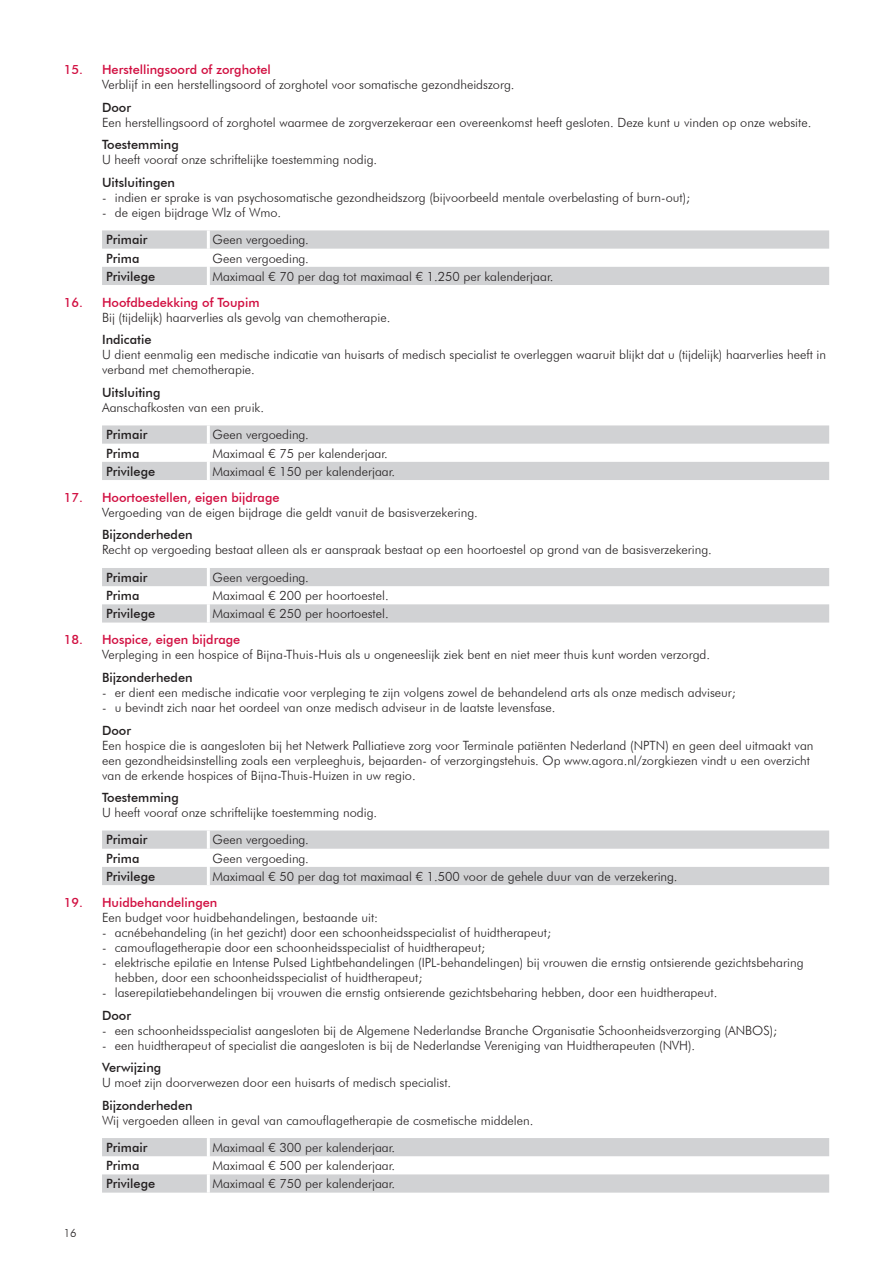
<style>
.page{position:relative;width:893px;height:1263px;background:#fff}
.page>*{position:absolute;margin:0;border:0;box-sizing:border-box;transform-origin:0 0}
.Subbody{font:300 12.75px/15px "Futura BT";color:#231f20}
.Opsomming_L2{font:300 12.75px/15px "Futura BT";color:#231f20}
.Tabel_-_Vergoeding{font:300 12.75px "Futura BT";color:#231f20}
.t1{font:500 12.75px "Futura BT";color:#d10e40}
.Artikel_-_Subkop{font:500 12.75px "Futura BT";color:#231f20}
.Tabel_-_Dekkingsname{font:500 12.75px "Futura BT";color:#231f20}
.t2{font:300 11.25px "Futura BT";color:#231f20}
</style>
<div class="page">
<svg style="left:102px;top:230px;width:727px;height:55px"></svg>
<hr style="left:207px;top:230px;width:3px;height:19px;background:#fff">
<hr style="left:207px;top:249px;width:3px;height:18px;background:#fff">
<hr style="left:207px;top:267px;width:3px;height:18px;background:#fff">
<svg style="left:102px;top:425px;width:727px;height:55px"></svg>
<hr style="left:207px;top:425px;width:3px;height:19px;background:#fff">
<hr style="left:207px;top:444px;width:3px;height:18px;background:#fff">
<hr style="left:207px;top:462px;width:3px;height:18px;background:#fff">
<svg style="left:102px;top:568px;width:727px;height:54px"></svg>
<hr style="left:207px;top:568px;width:3px;height:18px;background:#fff">
<hr style="left:207px;top:586px;width:3px;height:18px;background:#fff">
<hr style="left:207px;top:604px;width:3px;height:18px;background:#fff">
<svg style="left:102px;top:830px;width:727px;height:55px"></svg>
<hr style="left:207px;top:830px;width:3px;height:19px;background:#fff">
<hr style="left:207px;top:849px;width:3px;height:18px;background:#fff">
<hr style="left:207px;top:867px;width:3px;height:18px;background:#fff">
<svg style="left:102px;top:1138px;width:727px;height:54px"></svg>
<hr style="left:207px;top:1138px;width:3px;height:18px;background:#fff">
<hr style="left:207px;top:1156px;width:3px;height:18px;background:#fff">
<hr style="left:207px;top:1174px;width:3px;height:18px;background:#fff">
<p class="t1" style="left:64px;top:62px;width:209px">15. Herstellingsoord of zorghotel</p>
<p class="Subbody" style="left:102px;top:77px;width:414px">Verblijf in een herstellingsoord of zorghotel voor somatische gezondheidszorg.</p>
<p class="Artikel_-_Subkop" style="left:102px;top:100px;width:31px">Door</p>
<p class="Subbody" style="left:102px;top:115px;width:711px">Een herstellingsoord of zorghotel waarmee de zorgverzekeraar een overeenkomst heeft gesloten. Deze kunt u vinden op onze website.</p>
<p class="Artikel_-_Subkop" style="left:102px;top:137px;width:78px">Toestemming</p>
<p class="Subbody" style="left:102px;top:152px;width:277px">U heeft vooraf onze schriftelijke toestemming nodig.</p>
<p class="Artikel_-_Subkop" style="left:102px;top:175px;width:75px">Uitsluitingen</p>
<p class="Opsomming_L2" style="left:102px;top:190px;width:589px">- indien er sprake is van psychosomatische gezondheidszorg (bijvoorbeeld mentale overbelasting of burn-out);</p>
<p class="Opsomming_L2" style="left:102px;top:205px;width:181px">- de eigen bijdrage Wlz of Wmo.</p>
<p class="Tabel_-_Dekkingsname" style="left:106px;top:232px;width:43px">Primair</p>
<p class="Tabel_-_Vergoeding" style="left:213px;top:232px;width:98px">Geen vergoeding.</p>
<p class="Tabel_-_Dekkingsname" style="left:106px;top:250px;width:35px">Prima</p>
<p class="Tabel_-_Vergoeding" style="left:213px;top:250px;width:98px">Geen vergoeding.</p>
<p class="Tabel_-_Dekkingsname" style="left:106px;top:268px;width:50px">Privilege</p>
<p class="Tabel_-_Vergoeding" style="left:213px;top:268px;width:342px">Maximaal € 70 per dag tot maximaal € 1.250 per kalenderjaar.</p>
<p class="t1" style="left:64px;top:295px;width:197px">16. Hoofdbedekking of Toupim</p>
<p class="Subbody" style="left:102px;top:310px;width:290px">Bij (tijdelijk) haarverlies als gevolg van chemotherapie.</p>
<p class="Artikel_-_Subkop" style="left:102px;top:332px;width:51px">Indicatie</p>
<p class="Subbody" style="left:102px;top:347px;width:725px">U dient eenmalig een medische indicatie van huisarts of medisch specialist te overleggen waaruit blijkt dat u (tijdelijk) haarverlies heeft in verband met chemotherapie.</p>
<p class="Artikel_-_Subkop" style="left:102px;top:385px;width:60px">Uitsluiting</p>
<p class="Subbody" style="left:102px;top:400px;width:164px">Aanschafkosten van een pruik.</p>
<p class="Tabel_-_Dekkingsname" style="left:106px;top:427px;width:43px">Primair</p>
<p class="Tabel_-_Vergoeding" style="left:213px;top:427px;width:98px">Geen vergoeding.</p>
<p class="Tabel_-_Dekkingsname" style="left:106px;top:445px;width:35px">Prima</p>
<p class="Tabel_-_Vergoeding" style="left:213px;top:445px;width:177px">Maximaal € 75 per kalenderjaar.</p>
<p class="Tabel_-_Dekkingsname" style="left:106px;top:463px;width:50px">Privilege</p>
<p class="Tabel_-_Vergoeding" style="left:213px;top:463px;width:184px">Maximaal € 150 per kalenderjaar.</p>
<p class="t1" style="left:64px;top:490px;width:217px">17. Hoortoestellen, eigen bijdrage</p>
<p class="Subbody" style="left:102px;top:505px;width:377px">Vergoeding van de eigen bijdrage die geldt vanuit de basisverzekering.</p>
<p class="Artikel_-_Subkop" style="left:102px;top:527px;width:92px">Bijzonderheden</p>
<p class="Subbody" style="left:102px;top:542px;width:611px">Recht op vergoeding bestaat alleen als er aanspraak bestaat op een hoortoestel op grond van de basisverzekering.</p>
<p class="Tabel_-_Dekkingsname" style="left:106px;top:570px;width:43px">Primair</p>
<p class="Tabel_-_Vergoeding" style="left:213px;top:570px;width:98px">Geen vergoeding.</p>
<p class="Tabel_-_Dekkingsname" style="left:106px;top:588px;width:35px">Prima</p>
<p class="Tabel_-_Vergoeding" style="left:213px;top:588px;width:178px">Maximaal € 200 per hoortoestel.</p>
<p class="Tabel_-_Dekkingsname" style="left:106px;top:606px;width:50px">Privilege</p>
<p class="Tabel_-_Vergoeding" style="left:213px;top:606px;width:178px">Maximaal € 250 per hoortoestel.</p>
<p class="t1" style="left:64px;top:632px;width:178px">18. Hospice, eigen bijdrage</p>
<p class="Subbody" style="left:102px;top:647px;width:610px">Verpleging in een hospice of Bijna-Thuis-Huis als u ongeneeslijk ziek bent en niet meer thuis kunt worden verzorgd.</p>
<p class="Artikel_-_Subkop" style="left:102px;top:670px;width:92px">Bijzonderheden</p>
<p class="Opsomming_L2" style="left:102px;top:685px;width:635px">- er dient een medische indicatie voor verpleging te zijn volgens zowel de behandelend arts als onze medisch adviseur;</p>
<p class="Opsomming_L2" style="left:102px;top:700px;width:455px">- u bevindt zich naar het oordeel van onze medisch adviseur in de laatste levensfase.</p>
<p class="Artikel_-_Subkop" style="left:102px;top:722px;width:31px">Door</p>
<p class="Subbody" style="left:102px;top:737px;width:713px">Een hospice die is aangesloten bij het Netwerk Palliatieve zorg voor Terminale patiënten Nederland (NPTN) en geen deel uitmaakt van een gezondheidsinstelling zoals een verpleeghuis, bejaarden- of verzorgingstehuis. Op www.agora.nl/zorgkiezen vindt u een overzicht van de erkende hospices of Bijna-Thuis-Huizen in uw regio.</p>
<p class="Artikel_-_Subkop" style="left:102px;top:790px;width:78px">Toestemming</p>
<p class="Subbody" style="left:102px;top:805px;width:277px">U heeft vooraf onze schriftelijke toestemming nodig.</p>
<p class="Tabel_-_Dekkingsname" style="left:106px;top:832px;width:43px">Primair</p>
<p class="Tabel_-_Vergoeding" style="left:213px;top:832px;width:98px">Geen vergoeding.</p>
<p class="Tabel_-_Dekkingsname" style="left:106px;top:850px;width:35px">Prima</p>
<p class="Tabel_-_Vergoeding" style="left:213px;top:850px;width:98px">Geen vergoeding.</p>
<p class="Tabel_-_Dekkingsname" style="left:106px;top:868px;width:50px">Privilege</p>
<p class="Tabel_-_Vergoeding" style="left:213px;top:868px;width:467px">Maximaal € 50 per dag tot maximaal € 1.500 voor de gehele duur van de verzekering.</p>
<p class="t1" style="left:64px;top:895px;width:155px">19. Huidbehandelingen</p>
<p class="Opsomming_L2" style="left:102px;top:910px;width:278px">Een budget voor huidbehandelingen, bestaande uit:</p>
<p class="Opsomming_L2" style="left:102px;top:925px;width:450px">- acnébehandeling (in het gezicht) door een schoonheidsspecialist of huidtherapeut;</p>
<p class="Opsomming_L2" style="left:102px;top:940px;width:385px">- camouflagetherapie door een schoonheidsspecialist of huidtherapeut;</p>
<p class="Opsomming_L2" style="left:115px;top:955px;width:690px;text-indent:-13px">- elektrische epilatie en Intense Pulsed Lightbehandelingen (IPL-behandelingen) bij vrouwen die ernstig ontsierende gezichtsbeharing hebben, door een schoonheidsspecialist of huidtherapeut;</p>
<p class="Opsomming_L2" style="left:102px;top:985px;width:617px">- laserepilatiebehandelingen bij vrouwen die ernstig ontsierende gezichtsbeharing hebben, door een huidtherapeut.</p>
<p class="Artikel_-_Subkop" style="left:102px;top:1007px;width:31px">Door</p>
<p class="Opsomming_L2" style="left:102px;top:1022px;width:677px">- een schoonheidsspecialist aangesloten bij de Algemene Nederlandse Branche Organisatie Schoonheidsverzorging (ANBOS);</p>
<p class="Opsomming_L2" style="left:102px;top:1037px;width:595px">- een huidtherapeut of specialist die aangesloten is bij de Nederlandse Vereniging van Huidtherapeuten (NVH).</p>
<p class="Artikel_-_Subkop" style="left:102px;top:1060px;width:61px">Verwijzing</p>
<p class="Subbody" style="left:102px;top:1075px;width:351px">U moet zijn doorverwezen door een huisarts of medisch specialist.</p>
<p class="Artikel_-_Subkop" style="left:102px;top:1097px;width:92px">Bijzonderheden</p>
<p class="Subbody" style="left:102px;top:1112px;width:433px">Wij vergoeden alleen in geval van camouflagetherapie de cosmetische middelen.</p>
<p class="Tabel_-_Dekkingsname" style="left:106px;top:1140px;width:43px">Primair</p>
<p class="Tabel_-_Vergoeding" style="left:213px;top:1140px;width:184px">Maximaal € 300 per kalenderjaar.</p>
<p class="Tabel_-_Dekkingsname" style="left:106px;top:1158px;width:35px">Prima</p>
<p class="Tabel_-_Vergoeding" style="left:213px;top:1158px;width:184px">Maximaal € 500 per kalenderjaar.</p>
<p class="Tabel_-_Dekkingsname" style="left:106px;top:1176px;width:50px">Privilege</p>
<p class="Tabel_-_Vergoeding" style="left:213px;top:1176px;width:184px">Maximaal € 750 per kalenderjaar.</p>
<p class="t2" style="left:64px;top:1226px;width:14px">16</p>
</div>
